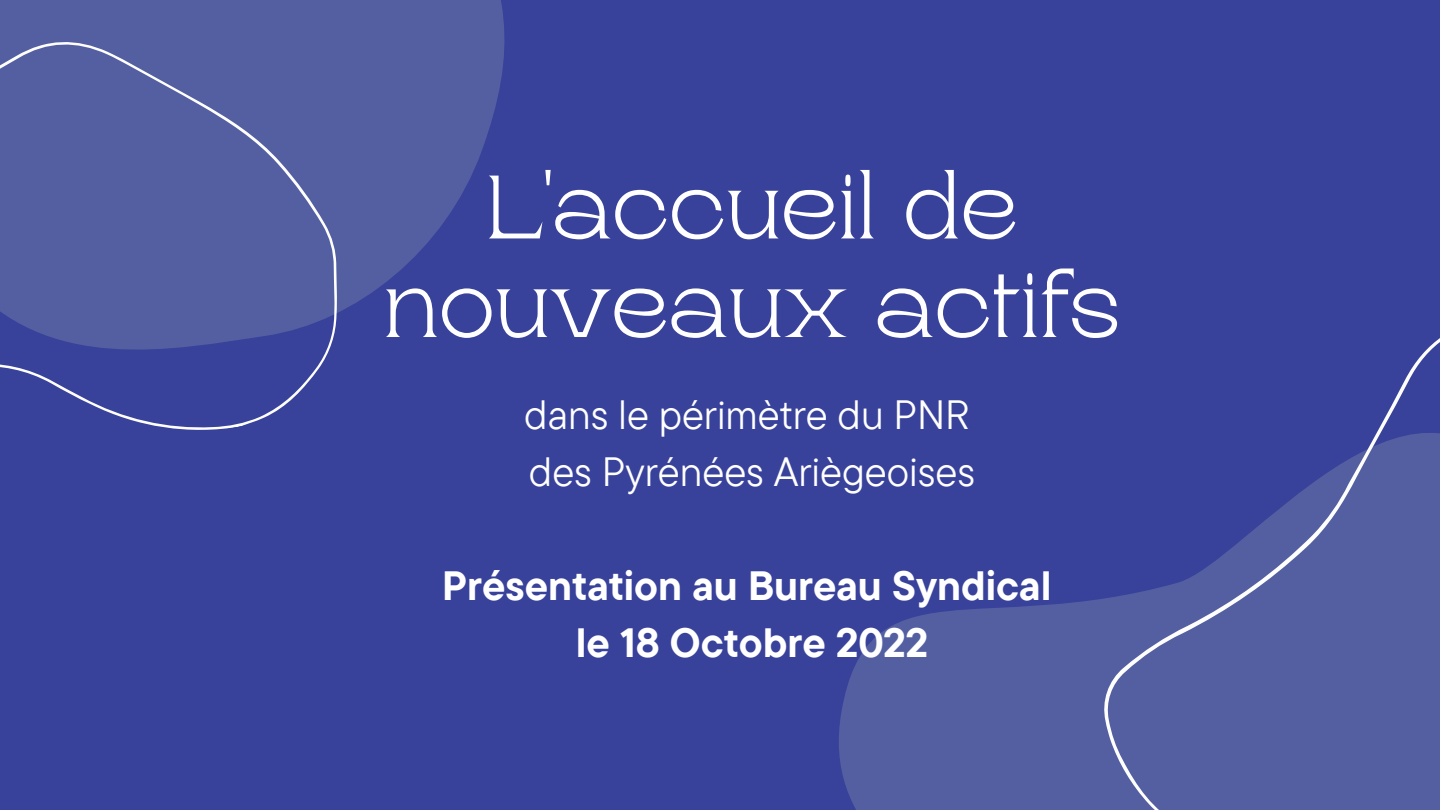
<style>
.page{position:relative;width:1440px;height:810px;background:#39429b}
.page>*{position:absolute;margin:0;border:0;box-sizing:border-box;transform-origin:0 0}
.t1{font:300 89.8px/98.6px "Rasputin";color:#fff;text-align:center}
.t2{font:700 40.8px/57px "TT Commons Pro";color:#fff;text-align:center}
.t3{font:40.8px/56.9px "TT Commons Pro";color:#fff}
</style>
<div class="page">
<svg style="left:366px;top:0;width:139px;height:296px;fill:#545fa1"></svg>
<svg style="left:839px;top:605px;width:209px;height:205px;background:#515ca0"></svg>
<svg style="left:0;top:0;width:366px;height:430px;fill:#545fa1"></svg>
<svg style="left:1048px;top:338px;width:392px;height:472px;fill:#545fa1"></svg>
<h1 class="t1" style="left:383px;top:159px;width:739px">L'accueil de nouveaux actifs</h1>
<p class="t3" style="left:524px;top:385px;width:452px">dans le périmètre du PNR des Pyrénées Ariègeoises</p>
<p class="t2" style="left:442px;top:556px;width:611px">Présentation au Bureau Syndical le 18 Octobre 2022</p>
</div>
